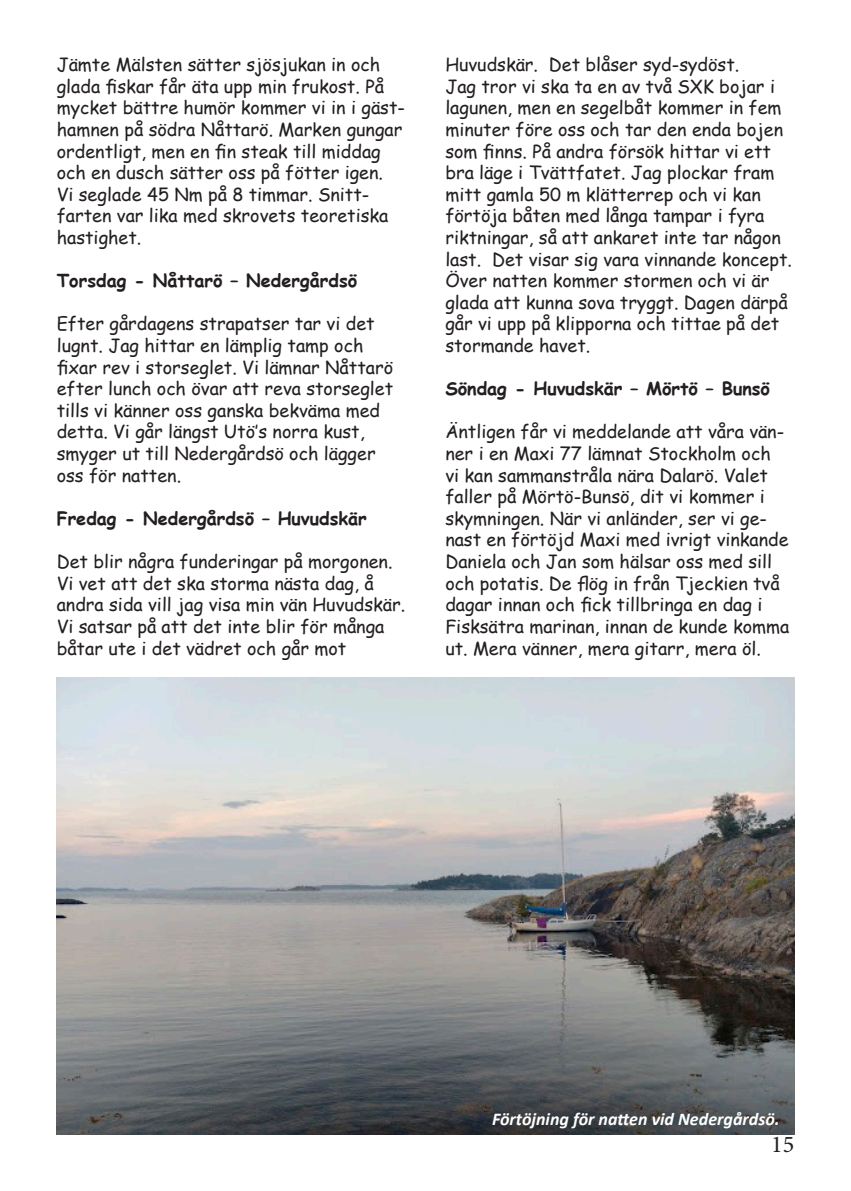
<style>
.page{position:relative;width:851px;height:1191px;background:#fff}
.page>*{position:absolute;margin:0;border:0;box-sizing:border-box;transform-origin:0 0}
.t1{font:24px "Minion Pro";color:#231f20}
.t2{font:18px/21.6px "Comic Sans MS";color:#231f20}
.t3{font:700 18px "Comic Sans MS";color:#231f20}
.t4{font:italic 700 18px "Calibri";color:#fff}
</style>
<div class="page">
<img style="left:57px;top:677px;width:737px;height:457px">
<p class="t2" style="left:57px;top:53px;width:350px">Jämte Mälsten sätter sjösjukan in och glada fiskar får äta upp min frukost. På mycket bättre humör kommer vi in i gäst&shy;hamnen på södra Nåttarö. Marken gungar ordentligt, men en fin steak till middag och en dusch sätter oss på fötter igen.</p>
<p class="t2" style="left:57px;top:183px;width:333px">Vi seglade 45 Nm på 8 timmar. Snitt&shy;farten var lika med skrovets teoretiska hastighet.</p>
<p class="t3" style="left:57px;top:267px;width:302px">Torsdag - Nåttarö – Nedergårdsö</p>
<p class="t2" style="left:57px;top:312px;width:338px">Efter gårdagens strapatser tar vi det lugnt. Jag hittar en lämplig tamp och fixar rev i storseglet. Vi lämnar Nåttarö efter lunch och övar att reva storseglet tills vi känner oss ganska bekväma med detta. Vi går längst Utö’s norra kust, smyger ut till Nedergårdsö och lägger oss för natten.</p>
<p class="t3" style="left:57px;top:505px;width:311px">Fredag - Nedergårdsö – Huvudskär</p>
<p class="t2" style="left:57px;top:550px;width:350px">Det blir några funderingar på morgonen.<br>Vi vet att det ska storma nästa dag, å andra sida vill jag visa min vän Huvudskär.<br>Vi satsar på att det inte blir för många</p>
<p class="t2" style="left:57px;top:636px;width:291px">båtar ute i det vädret och går mot</p>
<p class="t2" style="left:445px;top:53px;width:295px">Huvudskär. Det blåser syd-sydöst.</p>
<p class="t2" style="left:445px;top:75px;width:348px">Jag tror vi ska ta en av två SXK bojar i lagunen, men en segelbåt kommer in fem minuter före oss och tar den enda bojen som finns. På andra försök hittar vi ett bra läge i Tvättfatet. Jag plockar fram mitt gamla 50 m klätterrep och vi kan förtöja båten med långa tampar i fyra riktningar, så att ankaret inte tar någon last. Det visar sig vara vinnande koncept.<br>Över natten kommer stormen och vi är glada att kunna sova tryggt. Dagen därpå går vi upp på klipporna och tittae på det stormande havet.</p>
<p class="t3" style="left:445px;top:375px;width:326px">Söndag - Huvudskär – Mörtö – Bunsö</p>
<p class="t2" style="left:445px;top:420px;width:345px">Äntligen får vi meddelande att våra vän&shy;ner i en Maxi 77 lämnat Stockholm och<br>vi kan sammanstråla nära Dalarö. Valet faller på Mörtö-Bunsö, dit vi kommer i skymningen. När vi anländer, ser vi ge&shy;nast en förtöjd Maxi med ivrigt vinkande Daniela och Jan som hälsar oss med sill och potatis. De flög in från Tjeckien två dagar innan och fick tillbringa en dag i Fisksätra marinan, innan de kunde komma ut. Mera vänner, mera gitarr, mera öl.</p>
<p class="t4" style="left:492px;top:1107px;width:289px">Förtöjning för natten vid Nedergårdsö.</p>
<h1 class="t1" style="left:771px;top:1128px;width:25px">15</h1>
</div>
